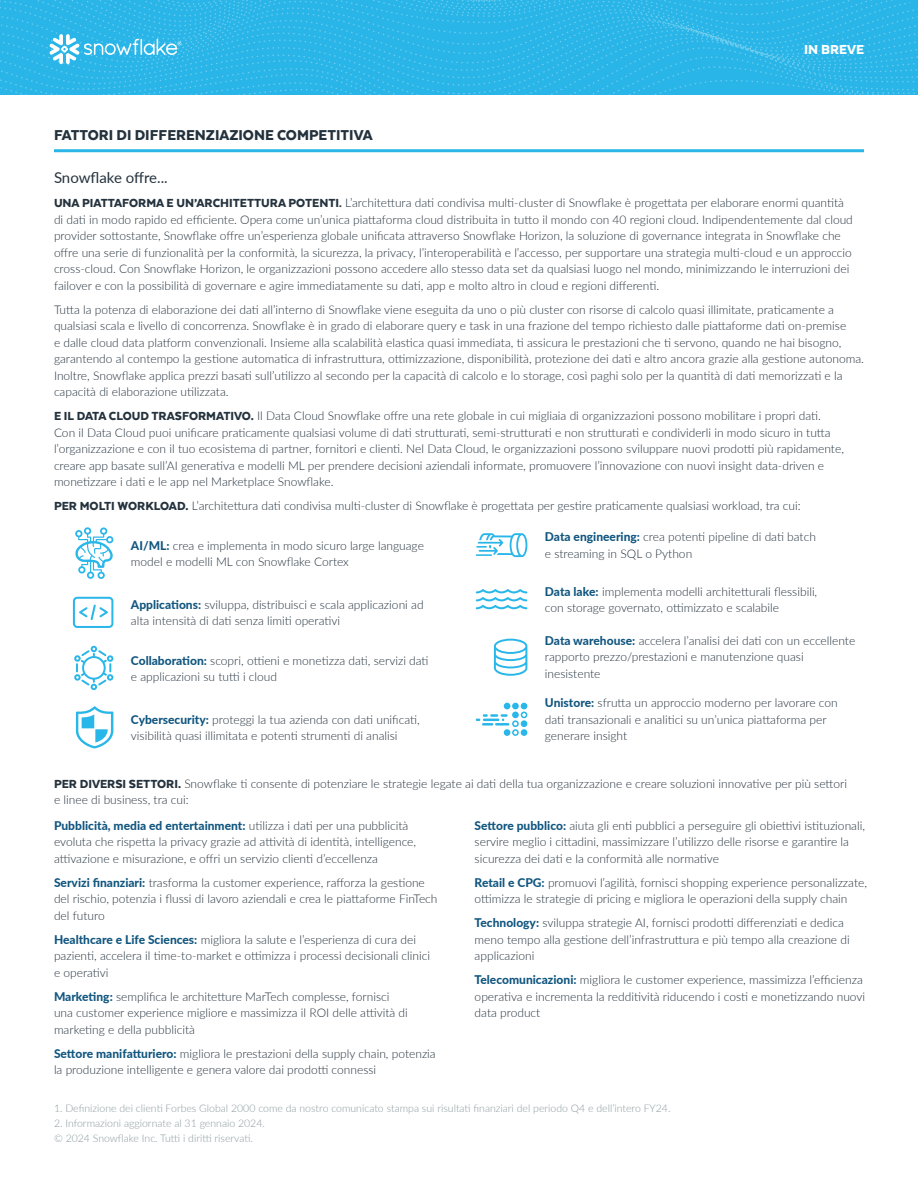
<style>
.page{position:relative;width:918px;height:1188px;background:#fff}
.page>*{position:absolute;margin:0;border:0;box-sizing:border-box;transform-origin:0 0}
.t1{font:900 16.5px "Texta";color:#24323d}
.t2{font:15px "Lato";letter-spacing:-.01em;color:#24323d}
.t3{font:900 15px "Texta";color:#fff}
.table_body{font:300 12px/16.5px "Lato";color:#24323d}
.t4{font:300 10.5px "Lato";color:#8a999e}
.s1{font-family:"Texta";font-weight:900;font-size:13.5px}
.s2{font-family:"Texta";font-weight:900}
.s3{font-weight:800;color:#11567f}
</style>
<div class="page">
<img style="left:0;top:0;width:918px;height:94px">
<svg style="left:49px;top:34px;width:132px;height:30px;background:#58c5ec"></svg>
<hr style="left:54px;top:149px;width:810px;height:3px;background:#29b5e8">
<svg style="left:75px;top:527px;width:38px;height:52px"></svg>
<svg style="left:73px;top:597px;width:40px;height:31px"></svg>
<svg style="left:74px;top:646px;width:39px;height:44px"></svg>
<svg style="left:76px;top:706px;width:37px;height:42px"></svg>
<svg style="left:476px;top:533px;width:51px;height:24px"></svg>
<svg style="left:476px;top:589px;width:51px;height:20px"></svg>
<svg style="left:494px;top:639px;width:33px;height:37px"></svg>
<svg style="left:476px;top:703px;width:51px;height:33px"></svg>
<p class="t3" style="left:804px;top:42px;width:61px">IN BREVE</p>
<p class="t1" style="left:54px;top:126px;width:320px">FATTORI DI DIFFERENZIAZIONE COMPETITIVA</p>
<p class="t2" style="left:54px;top:167px;width:115px">Snowflake offre...</p>
<p class="table_body" style="left:54px;top:194px;width:800px"><span class="s1">UNA PIATTAFORMA E UN’ARCHITETTURA POTENTI</span><span class="s2">.</span> L’architettura dati condivisa multi‑cluster di Snowflake è progettata per elaborare enormi quantità di dati in modo rapido ed efficiente. Opera come un’unica piattaforma cloud distribuita in tutto il mondo con 40 regioni cloud. Indipendentemente dal cloud provider sottostante, Snowflake offre un’esperienza globale unificata attraverso Snowflake Horizon, la soluzione di governance integrata in Snowflake che offre una serie di funzionalità per la conformità, la sicurezza, la privacy, l’interoperabilità e l’accesso, per supportare una strategia multi‑cloud e un approccio cross‑cloud. Con Snowflake Horizon, le organizzazioni possono accedere allo stesso data set da qualsiasi luogo nel mondo, minimizzando le interruzioni dei failover e con la possibilità di governare e agire immediatamente su dati, app e molto altro in cloud e regioni differenti.</p>
<p class="table_body" style="left:54px;top:301px;width:811px">Tutta la potenza di elaborazione dei dati all’interno di Snowflake viene eseguita da uno o più cluster con risorse di calcolo quasi illimitate, praticamente a qualsiasi scala e livello di concorrenza. Snowflake è in grado di elaborare query e task in una frazione del tempo richiesto dalle piattaforme dati on‑premise<br>e dalle cloud data platform convenzionali. Insieme alla scalabilità elastica quasi immediata, ti assicura le prestazioni che ti servono, quando ne hai bisogno, garantendo al contempo la gestione automatica di infrastruttura, ottimizzazione, disponibilità, protezione dei dati e altro ancora grazie alla gestione autonoma.<br>Inoltre, Snowflake applica prezzi basati sull’utilizzo al secondo per la capacità di calcolo e lo storage, così paghi solo per la quantità di dati memorizzati e la capacità di elaborazione utilizzata.</p>
<p class="table_body" style="left:54px;top:407px;width:791px"><span class="s1">E IL DATA CLOUD TRASFORMATIVO.</span> Il Data Cloud Snowflake offre una rete globale in cui migliaia di organizzazioni possono mobilitare i propri dati.<br>Con il Data Cloud puoi unificare praticamente qualsiasi volume di dati strutturati, semi‑strutturati e non strutturati e condividerli in modo sicuro in tutta l’organizzazione e con il tuo ecosistema di partner, fornitori e clienti. Nel Data Cloud, le organizzazioni possono sviluppare nuovi prodotti più rapidamente, creare app basate sull’AI generativa e modelli ML per prendere decisioni aziendali informate, promuovere l’innovazione con nuovi insight data‑driven e monetizzare i dati e le app nel Marketplace Snowflake.</p>
<p class="table_body" style="left:54px;top:497px;width:748px"><span class="s1">PER MOLTI WORKLOAD.</span> L’architettura dati condivisa multi‑cluster di Snowflake è progettata per gestire praticamente qualsiasi workload, tra cui:</p>
<p class="table_body" style="left:131px;top:537px;width:294px"><span class="s3">AI/ML:</span> crea e implementa in modo sicuro large language model e modelli ML con Snowflake Cortex</p>
<p class="table_body" style="left:131px;top:596px;width:294px"><span class="s3">Applications:</span> sviluppa, distribuisci e scala applicazioni ad alta intensità di dati senza limiti operativi</p>
<p class="table_body" style="left:131px;top:652px;width:299px"><span class="s3">Collaboration:</span> scopri, ottieni e monetizza dati, servizi dati e applicazioni su tutti i cloud</p>
<p class="table_body" style="left:131px;top:711px;width:290px"><span class="s3">Cybersecurity:</span> proteggi la tua azienda con dati unificati, visibilità quasi illimitata e potenti strumenti di analisi</p>
<p class="table_body" style="left:545px;top:528px;width:273px"><span class="s3">Data engineering:</span> crea potenti pipeline di dati batch e streaming in SQL o Python</p>
<p class="table_body" style="left:545px;top:583px;width:274px"><span class="s3">Data lake:</span> implementa modelli architetturali flessibili, con storage governato, ottimizzato e scalabile</p>
<p class="table_body" style="left:545px;top:632px;width:312px"><span class="s3">Data warehouse:</span> accelera l’analisi dei dati con un eccellente rapporto prezzo/prestazioni e manutenzione quasi inesistente</p>
<p class="table_body" style="left:545px;top:694px;width:294px"><span class="s3">Unistore:</span> sfrutta un approccio moderno per lavorare con dati transazionali e analitici su un’unica piattaforma per generare insight</p>
<p class="table_body" style="left:54px;top:775px;width:795px"><span class="s1">PER DIVERSI SETTORI.</span> Snowflake ti consente di potenziare le strategie legate ai dati della tua organizzazione e creare soluzioni innovative per più settori e linee di business, tra cui:</p>
<p class="table_body" style="left:54px;top:817px;width:364px"><span class="s3">Pubblicità, media ed entertainment:</span> utilizza i dati per una pubblicità evoluta che rispetta la privacy grazie ad attività di identità, intelligence, attivazione e misurazione, e offri un servizio clienti d’eccellenza</p>
<p class="table_body" style="left:54px;top:874px;width:385px"><span class="s3">Servizi finanziari:</span> trasforma la customer experience, rafforza la gestione del rischio, potenzia i flussi di lavoro aziendali e crea le piattaforme FinTech del futuro</p>
<p class="table_body" style="left:54px;top:931px;width:378px"><span class="s3">Healthcare e Life Sciences:</span> migliora la salute e l’esperienza di cura dei pazienti, accelera il time‑to‑market e ottimizza i processi decisionali clinici e operativi</p>
<p class="table_body" style="left:54px;top:988px;width:355px"><span class="s3">Marketing:</span> semplifica le architetture MarTech complesse, fornisci una customer experience migliore e massimizza il ROI delle attività di marketing e della pubblicità</p>
<p class="table_body" style="left:54px;top:1045px;width:383px"><span class="s3">Settore manifatturiero:</span> migliora le prestazioni della supply chain, potenzia la produzione intelligente e genera valore dai prodotti connessi</p>
<p class="table_body" style="left:475px;top:817px;width:392px"><span class="s3">Settore pubblico:</span> aiuta gli enti pubblici a perseguire gli obiettivi istituzionali, servire meglio i cittadini, massimizzare l’utilizzo delle risorse e garantire la sicurezza dei dati e la conformità alle normative</p>
<p class="table_body" style="left:475px;top:874px;width:394px"><span class="s3">Retail e CPG:</span> promuovi l’agilità, fornisci shopping experience personalizzate, ottimizza le strategie di pricing e migliora le operazioni della supply chain</p>
<p class="table_body" style="left:475px;top:914px;width:377px"><span class="s3">Technology:</span> sviluppa strategie AI, fornisci prodotti differenziati e dedica meno tempo alla gestione dell’infrastruttura e più tempo alla creazione di applicazioni</p>
<p class="table_body" style="left:475px;top:971px;width:392px"><span class="s3">Telecomunicazioni:</span> migliora le customer experience, massimizza l’efficienza operativa e incrementa la redditività riducendo i costi e monetizzando nuovi data product</p>
<p class="t4" style="left:54px;top:1101px;width:618px">1. Definizione dei clienti Forbes Global 2000 come da nostro comunicato stampa sui risultati finanziari del periodo Q4 e dell’intero FY24.</p>
<p class="t4" style="left:54px;top:1116px;width:212px">2. Informazioni aggiornate al 31 gennaio 2024.</p>
<p class="t4" style="left:54px;top:1131px;width:201px">© 2024 Snowflake Inc. Tutti i diritti riservati.</p>
</div>
